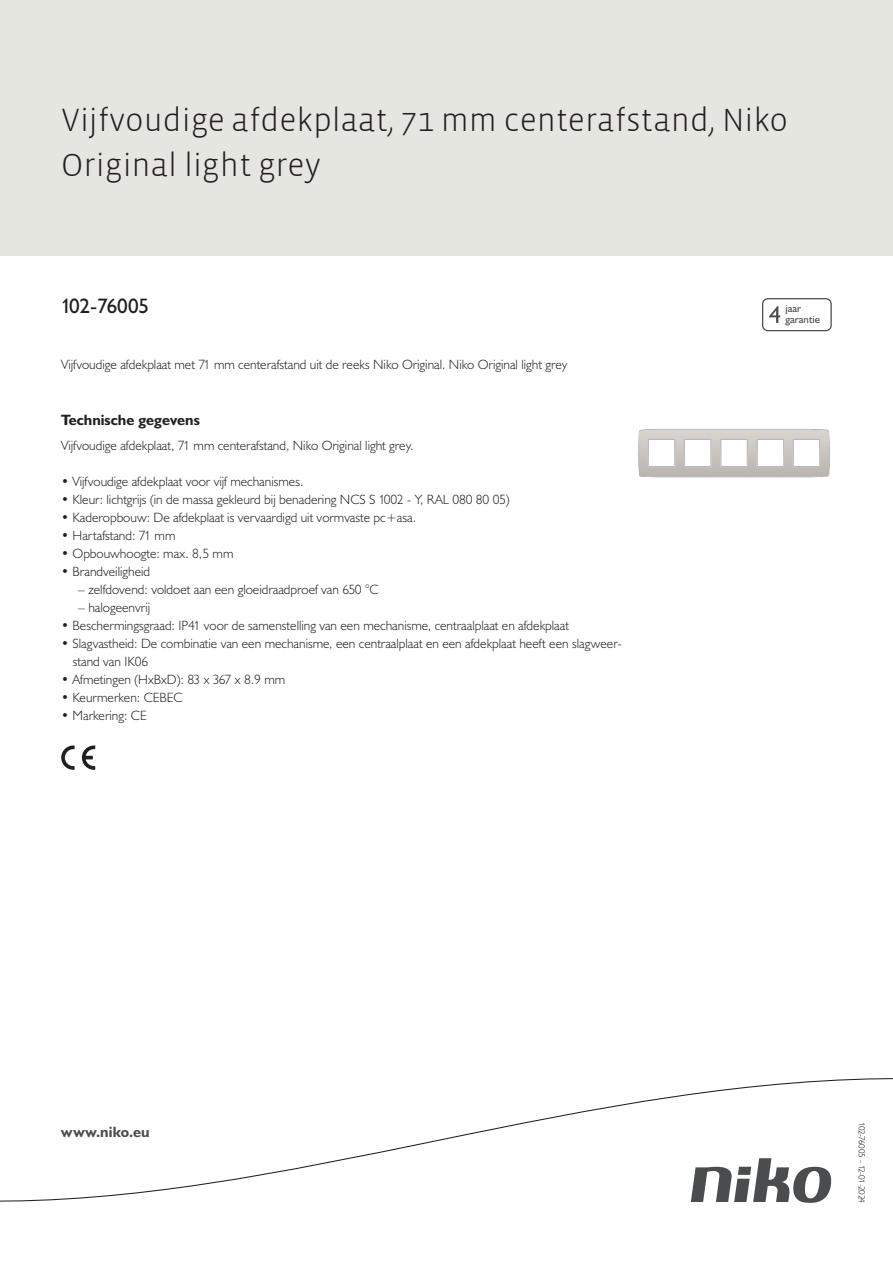
<style>
.page{position:relative;width:893px;height:1263px;background:#fff}
.page>*{position:absolute;margin:0;border:0;box-sizing:border-box;transform-origin:0 0}
.Title_datasheets{font:300 33px/45px "Vista Sans";color:#231f20}
.Article_number{font:21px "Humanist 521 BT";letter-spacing:-.015em;color:#231f20}
.Titles_parts{font:700 15px "Humanist 521 BT";color:#231f20}
.titel_afbeelding{font:700 15px "Humanist 521 BT";letter-spacing:.005em;color:#4b4c4d}
.USP_Bullets{font:300 13.5px/18px "Humanist 521 BT";color:#231f20}
.Platte_tekst_CAB{font:300 13.5px "Humanist 521 BT";color:#231f20}
.USP_Bullets_level_2{font:300 13.5px "Humanist 521 BT";color:#231f20}
.t1{font:10.8px/10.8px "Humanist 521 BT";color:#4b4c4d}
.Revision{font:300 9px "Humanist 521 BT";letter-spacing:-.05em;color:#231f20}
</style>
<div class="page">
<div style="left:0;top:0;width:893px;height:255px;background:#e6e6e0"></div>
<svg style="left:82px;top:745px;width:13px;height:25px"></svg>
<svg style="left:61px;top:745px;width:14px;height:25px"></svg>
<svg style="left:762px;top:298px;width:70px;height:33px"></svg>
<svg style="left:0;top:1078px;width:893px;height:125px"></svg>
<img style="left:638px;top:429px;width:192px;height:49px">
<p class="Title_datasheets" style="left:61px;top:98px;width:728px">Vijfvoudige afdekplaat, 71 mm centerafstand, Niko<br>Original light grey</p>
<p class="Article_number" style="left:61px;top:293px;width:90px">102-76005</p>
<p class="t1" style="left:785px;top:303px;width:36px">jaar garantie</p>
<p class="Platte_tekst_CAB" style="left:61px;top:356px;width:508px">Vijfvoudige afdekplaat met 71 mm centerafstand uit de reeks Niko Original. Niko Original light grey</p>
<p class="Titles_parts" style="left:61px;top:411px;width:140px">Technische gegevens</p>
<p class="Platte_tekst_CAB" style="left:61px;top:437px;width:354px">Vijfvoudige afdekplaat, 71 mm centerafstand, Niko Original light grey.</p>
<p class="USP_Bullets" style="left:61px;top:472px;width:244px">• Vijfvoudige afdekplaat voor vijf mechanismes.</p>
<p class="USP_Bullets" style="left:61px;top:490px;width:450px">• Kleur: lichtgrijs (in de massa gekleurd bij benadering NCS S 1002 - Y, RAL 080 80 05)</p>
<p class="USP_Bullets" style="left:61px;top:508px;width:356px">• Kaderopbouw: De afdekplaat is vervaardigd uit vormvaste pc+asa.</p>
<p class="USP_Bullets" style="left:61px;top:526px;width:116px">• Hartafstand: 71 mm</p>
<p class="USP_Bullets" style="left:61px;top:544px;width:174px">• Opbouwhoogte: max. 8,5 mm</p>
<p class="USP_Bullets" style="left:61px;top:562px;width:91px">• Brandveiligheid</p>
<p class="USP_Bullets_level_2" style="left:78px;top:581px;width:302px">– zelfdovend: voldoet aan een gloeidraadproef van 650 °C</p>
<p class="USP_Bullets_level_2" style="left:78px;top:599px;width:73px">– halogeenvrij</p>
<p class="USP_Bullets" style="left:61px;top:616px;width:509px">• Beschermingsgraad: IP41 voor de samenstelling van een mechanisme, centraalplaat en afdekplaat</p>
<p class="USP_Bullets" style="left:73px;top:634px;width:550px;text-indent:-12px">• Slagvastheid: De combinatie van een mechanisme, een centraalplaat en een afdekplaat heeft een slagweer&shy;stand van IK06</p>
<p class="USP_Bullets" style="left:61px;top:670px;width:226px">• Afmetingen (HxBxD): 83 x 367 x 8.9 mm</p>
<p class="USP_Bullets" style="left:61px;top:688px;width:123px">• Keurmerken: CEBEC</p>
<p class="USP_Bullets" style="left:61px;top:706px;width:87px">• Markering: CE</p>
<p class="titel_afbeelding" style="left:61px;top:1122px;width:90px">www.niko.eu</p>
<p class="Revision" style="left:868px;top:1122px;width:82px;rotate:90deg">102-76005 - 12-01-2024</p>
</div>
